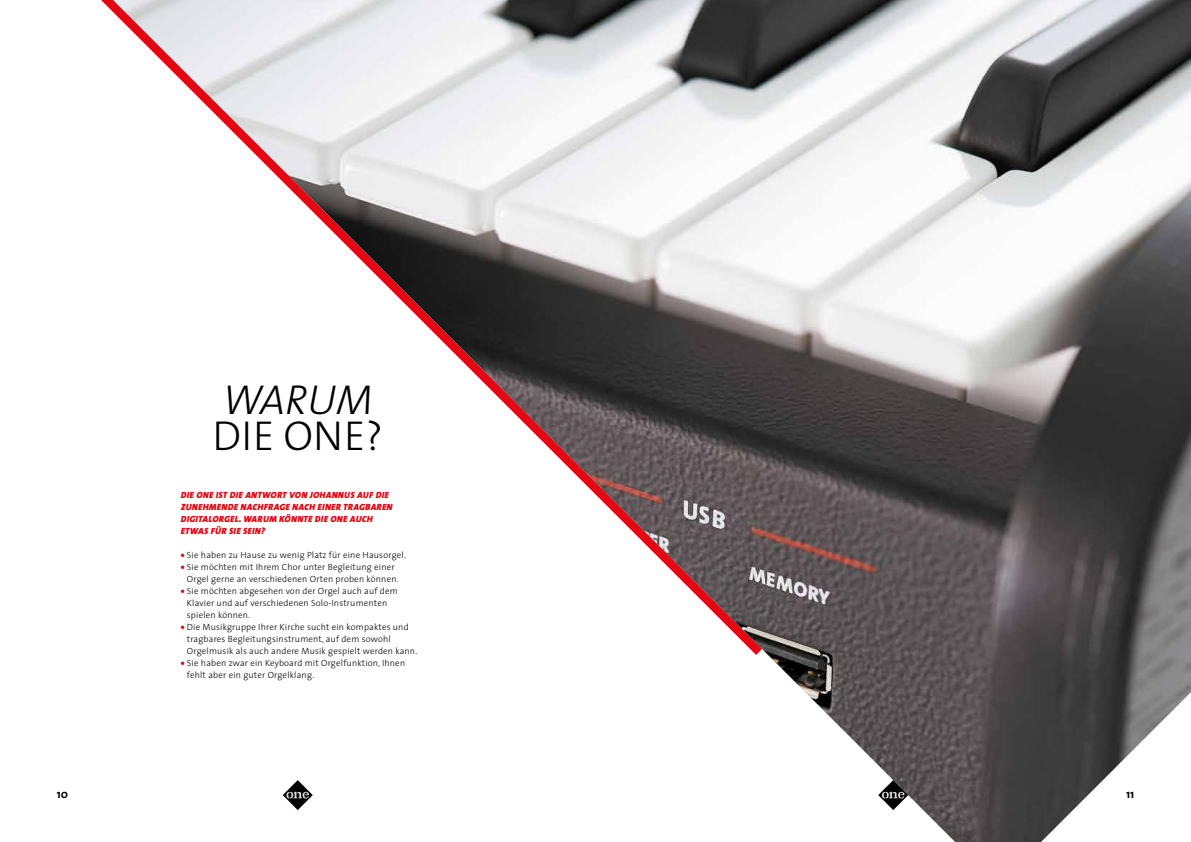
<style>
.page{position:relative;width:1191px;height:842px;background:#fff}
.page>*{position:absolute;margin:0;border:0;box-sizing:border-box;transform-origin:0 0}
.t1{font:300 42px "The Sans";letter-spacing:.01em;color:#000}
.t2{font:italic 300 42px "The Sans";letter-spacing:-.005em;color:#000}
.t3{font:700 12px "The Sans";color:#000}
.t4{font:300 9px/12px "The Sans";letter-spacing:.02em;color:#000}
.t5{font:italic 900 9px/12px "The Sans";letter-spacing:.03em;color:#e30613}
.s1{font-weight:900;font-style:italic;color:#e30613}
</style>
<div class="page">
<img style="left:282px;top:0;width:909px;height:842px">
<svg style="left:101px;top:0;width:661px;height:655px"></svg>
<svg style="left:878px;top:780px;width:30px;height:30px"></svg>
<svg style="left:283px;top:780px;width:30px;height:30px"></svg>
<h1 class="t2" style="left:223px;top:365px;width:151px">WARUM</h1>
<h1 class="t1" style="left:213px;top:401px;width:172px">DIE ONE?</h1>
<p class="t5" style="left:181px;top:489px;width:213px">DIE ONE IST DIE ANTWORT VON JOHANNUS AUF DIE ZUNEHMENDE NACHFRAGE NACH EINER TRAGBAREN DIGITALORGEL. WARUM KÖNNTE DIE ONE AUCH ETWAS FÜR SIE SEIN?</p>
<p class="t4" style="left:181px;top:549px;width:227px"><span class="s1">•</span> Sie haben zu Hause zu wenig Platz für eine Hausorgel.</p>
<p class="t4" style="left:187px;top:561px;width:213px;text-indent:-6px"><span class="s1">•</span> Sie möchten mit Ihrem Chor unter Begleitung einer<br>Orgel gerne an verschiedenen Orten proben können.</p>
<p class="t4" style="left:187px;top:585px;width:212px;text-indent:-6px"><span class="s1">•</span> Sie möchten abgesehen von der Orgel auch auf dem<br>Klavier und auf verschiedenen Solo-Instrumenten spielen können.</p>
<p class="t4" style="left:187px;top:621px;width:232px;text-indent:-6px"><span class="s1">•</span> Die Musikgruppe Ihrer Kirche sucht ein kompaktes und tragbares Begleitungsinstrument, auf dem sowohl<br>Orgelmusik als auch andere Musik gespielt werden kann.</p>
<p class="t4" style="left:187px;top:657px;width:220px;text-indent:-6px"><span class="s1">•</span> Sie haben zwar ein Keyboard mit Orgelfunktion, Ihnen fehlt aber ein guter Orgelklang.</p>
<h2 class="t3" style="left:57px;top:784px;width:13px">10</h2>
<h2 class="t3" style="left:1126px;top:784px;width:10px">11</h2>
</div>
